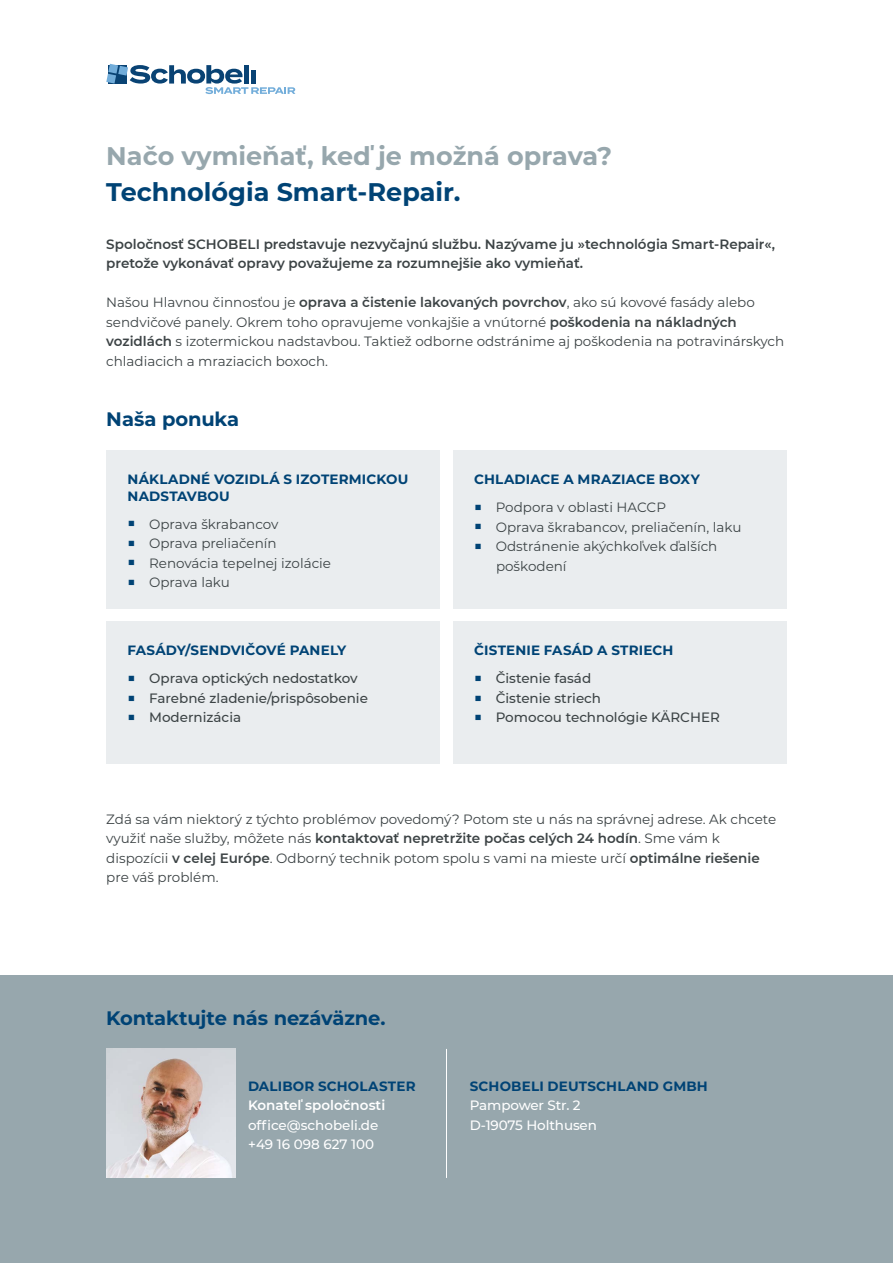
<style>
.page{position:relative;width:893px;height:1263px;background:#fff}
.page>*{position:absolute;margin:0;border:0;box-sizing:border-box;transform-origin:0 0}
.t1{font:700 25.5px "Montserrat";color:#97a7ad}
.t2{font:700 25.5px "Montserrat";color:#004375}
.t3{font:700 19.5px "Montserrat";letter-spacing:-.01em;color:#004375}
.t4{font:13.5px/19.5px "Montserrat";color:#3c4345}
.t5{font:700 13.5px/16.5px "Montserrat";letter-spacing:.015em;color:#004375}
.t6{font:600 13.5px/19.5px "Montserrat";color:#3c4345}
.t7{font:500 13.5px "Montserrat";color:#3c4345}
.t8{font:500 13.5px/19.5px "Montserrat";letter-spacing:-.01em;color:#fff}
.t9{font:600 13.5px "Montserrat";color:#fff}
.s1{font-weight:600}
.s2{font-weight:700;color:#004375}
</style>
<div class="page">
<div style="left:0;top:976px;width:893px;height:287px;background:#97a7ad"></div>
<svg style="left:106px;top:64px;width:189px;height:30px"></svg>
<div style="left:106px;top:450px;width:334px;height:158px;background:#eaedef"></div>
<div style="left:106px;top:621px;width:334px;height:142px;background:#eaedef"></div>
<div style="left:453px;top:450px;width:334px;height:158px;background:#eaedef"></div>
<div style="left:453px;top:621px;width:334px;height:142px;background:#eaedef"></div>
<img style="left:106px;top:1049px;width:129px;height:129px">
<hr style="left:446px;top:1049px;width:1px;height:129px;background:#fff">
<h1 class="t1" style="left:106px;top:138px;width:507px">Načo vymieňať, keď je možná oprava?</h1>
<h1 class="t2" style="left:106px;top:174px;width:356px">Technológia Smart-Repair.</h1>
<p class="t6" style="left:106px;top:233px;width:670px">Spoločnosť SCHOBELI predstavuje nezvyčajnú službu. Nazývame ju »technológia Smart-Repair«, pretože vykonávať opravy považujeme za rozumnejšie ako vymieňať.</p>
<p class="t4" style="left:106px;top:292px;width:679px">Našou Hlavnou činnosťou je <span class="s1">oprava a čistenie lakovaných povrchov</span>, ako sú kovové fasády alebo sendvičové panely. Okrem toho opravujeme vonkajšie a vnútorné <span class="s1">poškodenia na nákladných vozidlách</span> s izotermickou nadstavbou. Taktiež odborne odstránime aj poškodenia na potravinárskych chladiacich a mraziacich boxoch.</p>
<h2 class="t3" style="left:106px;top:405px;width:134px">Naša ponuka</h2>
<p class="t5" style="left:128px;top:470px;width:282px">NÁKLADNÉ VOZIDLÁ S IZOTERMICKOU<br>NADSTAVBOU</p>
<p class="t4" style="left:128px;top:513px;width:152px"><span class="s2">■</span> Oprava škrabancov</p>
<p class="t4" style="left:128px;top:533px;width:151px"><span class="s2">■</span> Oprava preliačenín</p>
<p class="t4" style="left:128px;top:552px;width:205px"><span class="s2">■</span> Renovácia tepelnej izolácie</p>
<p class="t4" style="left:128px;top:572px;width:104px"><span class="s2">■</span> Oprava laku</p>
<p class="t5" style="left:128px;top:642px;width:220px">FASÁDY/SENDVIČOVÉ PANELY</p>
<p class="t7" style="left:128px;top:669px;width:232px"><span class="s2">■</span> Oprava optických nedostatkov</p>
<p class="t7" style="left:128px;top:689px;width:242px"><span class="s2">■</span> Farebné zladenie/prispôsobenie</p>
<p class="t7" style="left:128px;top:708px;width:115px"><span class="s2">■</span> Modernizácia</p>
<p class="t5" style="left:474px;top:470px;width:227px">CHLADIACE A MRAZIACE BOXY</p>
<p class="t4" style="left:474px;top:497px;width:193px"><span class="s2">■</span> Podpora v oblasti HACCP</p>
<p class="t4" style="left:474px;top:516px;width:269px"><span class="s2">■</span> Oprava škrabancov, preliačenín, laku</p>
<p class="t4" style="left:496px;top:536px;width:223px;text-indent:-22px"><span class="s2">■</span> Odstránenie akýchkoľvek ďalších poškodení</p>
<p class="t5" style="left:474px;top:642px;width:201px">ČISTENIE FASÁD A STRIECH</p>
<p class="t7" style="left:474px;top:669px;width:119px"><span class="s2">■</span> Čistenie fasád</p>
<p class="t7" style="left:474px;top:689px;width:128px"><span class="s2">■</span> Čistenie striech</p>
<p class="t7" style="left:474px;top:708px;width:247px"><span class="s2">■</span> Pomocou technológie KÄRCHER</p>
<p class="t4" style="left:106px;top:808px;width:671px">Zdá sa vám niektorý z týchto problémov povedomý? Potom ste u nás na správnej adrese. Ak chcete využiť naše služby, môžete nás <span class="s1">kontaktovať nepretržite počas celých 24 hodín</span>. Sme vám k dispozícii <span class="s1">v celej Európe</span>. Odborný technik potom spolu s vami na mieste určí <span class="s1">optimálne riešenie </span>pre váš problém.</p>
<h2 class="t3" style="left:106px;top:1004px;width:281px">Kontaktujte nás nezáväzne.</h2>
<p class="t5" style="left:248px;top:1077px;width:169px">DALIBOR SCHOLASTER</p>
<p class="t9" style="left:248px;top:1096px;width:139px">Konateľ spoločnosti</p>
<p class="t8" style="left:248px;top:1114px;width:132px">office@schobeli.de +49 16 098 627 100</p>
<p class="t5" style="left:470px;top:1077px;width:239px">SCHOBELI DEUTSCHLAND GMBH</p>
<p class="t8" style="left:470px;top:1095px;width:129px">Pampower Str. 2<br>D-19075 Holthusen</p>
</div>
